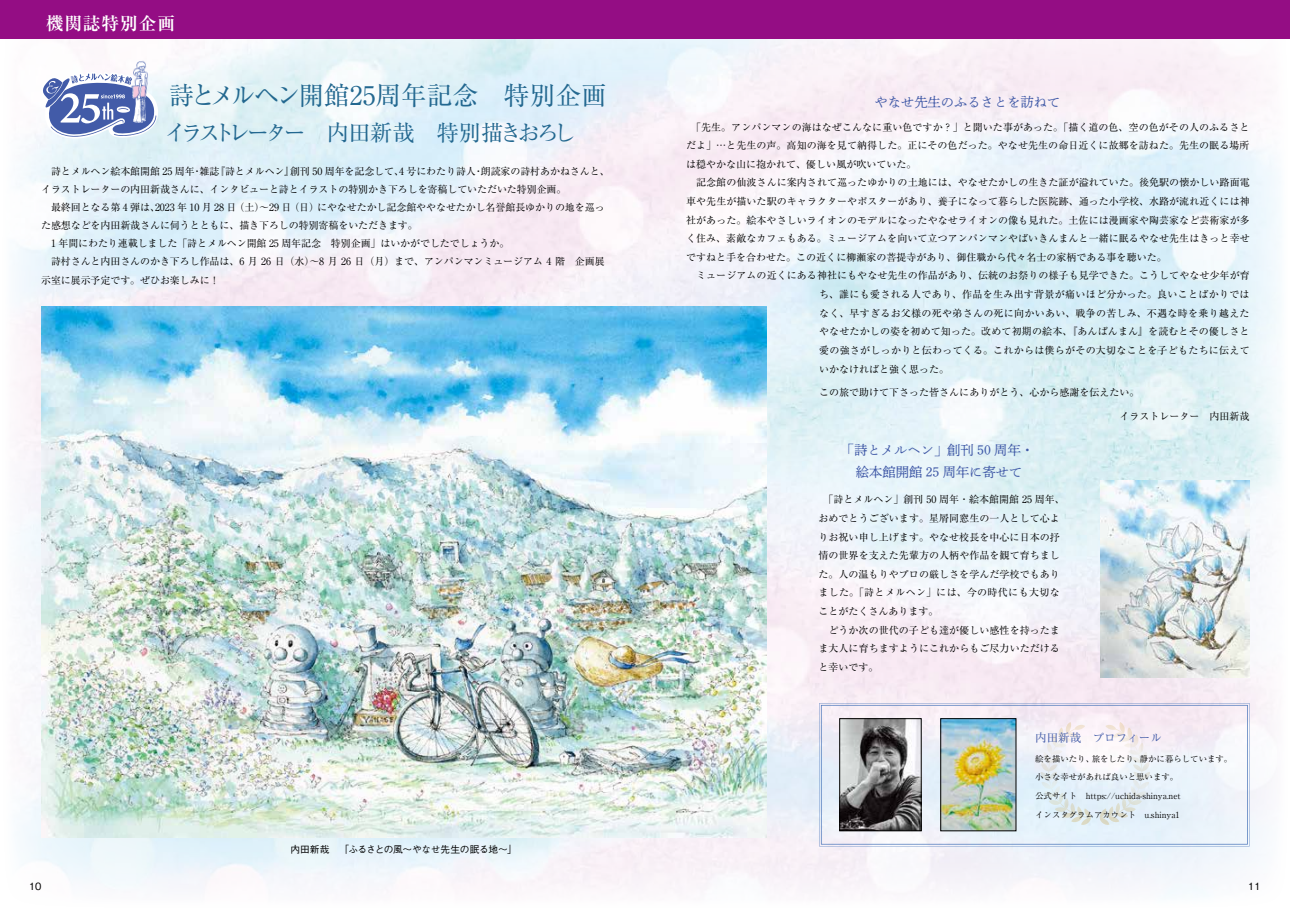
<style>
.page{position:relative;width:1290px;height:911px;background:#fff}
.page>*{position:absolute;margin:0;border:0;box-sizing:border-box;transform-origin:0 0}
.t1{font:25.75px "Ryumin Pr 6 N";color:#236890}
.t2{font:22.12px "Ryumin Pr 6 N";letter-spacing:-.16em;color:#236890}
.t3{font:700 17.75px "Ryumin Pr 6 N";letter-spacing:.05em;color:#fff}
.t4{font:13.25px/21.2px "P Shuei N Min Std L";color:#425ba8;text-align:center}
.t5{font:11.5px "Ryumin Pro";color:#425ba8}
.t6{font:10px/18.6px "Ryumin Pr 6 N";letter-spacing:.005em;color:#000}
.t7{font:500 10px "Gothic BBB Pro";color:#000}
.t8{font:500 9.75px "Gothic BBB Pr 6";letter-spacing:-.035em;color:#000}
.t9{font:8.38px "Ryumin Pro";color:#000}
</style>
<div class="page">
<img style="left:14px;top:39px;width:1267px;height:856px">
<svg style="left:819px;top:703px;width:430px;height:143px;background:#cad2e8"></svg>
<svg style="left:821px;top:705px;width:427px;height:139px"></svg>
<div style="left:0;top:0;width:1290px;height:39px;background:#940d84"></div>
<img style="left:125px;top:58px;width:32px;height:4px">
<svg style="left:41px;top:62px;width:118px;height:77px"></svg>
<img style="left:41px;top:306px;width:725px;height:531px">
<img style="left:841px;top:720px;width:78px;height:109px">
<div style="left:839px;top:718px;width:82px;height:113px;border:1px solid #000"></div>
<img style="left:942px;top:720px;width:72px;height:109px">
<div style="left:940px;top:718px;width:76px;height:113px;border:1px solid #000"></div>
<img style="left:1100px;top:481px;width:149px;height:196px">
<h3 class="t3" style="left:46px;top:9px;width:131px">機関誌特別企画</h3>
<h1 class="t1" style="left:169px;top:75px;width:439px">詩とメルヘン開館25周年記念　特別企画</h1>
<h2 class="t2" style="left:165px;top:116px;width:412px">イラストレーター　内田新哉　特別描きおろし</h2>
<p class="t6" style="left:41px;top:161px;width:570px;line-height:18.1px">　詩とメルヘン絵本館開館 25 周年・雑誌『詩とメルヘン』創刊 50 周年を記念して、4 号にわたり詩人・朗読家の詩村あかねさんと、イラストレーターの内田新哉さんに、インタビューと詩とイラストの特別かき下ろしを寄稿していただいた特別企画。</p>
<p class="t6" style="left:41px;top:197px;width:565px;line-height:18.1px;text-indent:10px">最終回となる第 4 弾は、2023 年 10 月 28 日（土）～29 日（日）にやなせたかし記念館ややなせたかし名誉館長ゆかりの地を巡った感想などを内田新哉さんに伺うとともに、描き下ろしの特別寄稿をいただきます。<br>　1 年間にわたり連載しました「詩とメルヘン開館 25 周年記念　特別企画」はいかがでしたでしょうか。<br>　詩村さんと内田さんのかき下ろし作品は、6 月 26 日（水）～8 月 26 日（月）まで、アンパンマンミュージアム 4 階　企画展示室に展示予定です。ぜひお楽しみに！</p>
<p class="t8" style="left:290px;top:841px;width:228px">内田新哉　「ふるさとの風～やなせ先生の眠る地～」</p>
<h3 class="t4" style="left:874px;top:91px;width:188px">やなせ先生のふるさとを訪ねて</h3>
<p class="t6" style="left:686px;top:117px;width:565px;text-indent:5px">「先生。アンパンマンの海はなぜこんなに重い色ですか？」と聞いた事があった。「描く道の色、空の色がその人のふるさとだよ」…と先生の声。高知の海を見て納得した。正にその色だった。やなせ先生の命日近くに故郷を訪ねた。先生の眠る場所は穏やかな山に抱かれて、優しい風が吹いていた。<br>　記念館の仙波さんに案内されて巡ったゆかりの土地には、やなせたかしの生きた証が溢れていた。後免駅の懐かしい路面電車や先生が描いた駅のキャラクターやポスターがあり、養子になって暮らした医院跡、通った小学校、水路が流れ近くには神社があった。絵本やさしいライオンのモデルになったやなせライオンの像も見れた。土佐には漫画家や陶芸家など芸術家が多く住み、素敵なカフェもある。ミュージアムを向いて立つアンパンマンやばいきんまんと一緒に眠るやなせ先生はきっと幸せですねと手を合わせた。この近くに柳瀬家の菩提寺があり、御住職から代々名士の家柄である事を聴いた。</p>
<p class="t6" style="left:819px;top:266px;width:432px;text-align:justify;text-indent:-123px">ミュージアムの近くにある神社にもやなせ先生の作品があり、伝統のお祭りの様子も見学できた。こうしてやなせ少年が育ち、誰にも愛される人であり、作品を生み出す背景が痛いほど分かった。良いことばかりではなく、早すぎるお父様の死や弟さんの死に向かいあい、戦争の苦しみ、不遇な時を乗り越えたやなせたかしの姿を初めて知った。改めて初期の絵本、『あんぱんまん』を読むとその優しさと愛の強さがしっかりと伝わってくる。これからは僕らがその大切なことを子どもたちに伝えていかなければと強く思った。</p>
<p class="t6" style="left:819px;top:383px;width:322px">この旅で助けて下さった皆さんにありがとう、心から感謝を伝えたい。</p>
<p class="t6" style="left:1119px;top:407px;width:132px">イラストレーター　内田新哉</p>
<h3 class="t4" style="left:841px;top:439px;width:195px">「詩とメルヘン」創刊 50 周年・絵本館開館 25 周年に寄せて</h3>
<p class="t6" style="left:818px;top:490px;width:248px">　「詩とメルヘン」創刊 50 周年・絵本館開館 25 周年、おめでとうございます。星屑同窓生の一人として心よりお祝い申し上げます。やなせ校長を中心に日本の抒情の世界を支えた先輩方の人柄や作品を観て育ちました。人の温もりやプロの厳しさを学んだ学校でもありました。「詩とメルヘン」には、今の時代にも大切なことがたくさんあります。<br>　どうか次の世代の子ども達が優しい感性を持ったまま大人に育ちますようにこれからもご尽力いただけると幸いです。</p>
<p class="t5" style="left:1035px;top:729px;width:128px">内田新哉　プロフィール</p>
<p class="t9" style="left:1035px;top:752px;width:199px">絵を描いたり、旅をしたり、静かに暮らしています。</p>
<p class="t9" style="left:1035px;top:770px;width:145px">小さな幸せがあれば良いと思います。</p>
<p class="t9" style="left:1035px;top:789px;width:147px">公式サイト　https://uchida-shinya.net</p>
<p class="t9" style="left:1035px;top:808px;width:146px">インスタグラムアカウント　u.shinya1</p>
<p class="t7" style="left:29px;top:878px;width:14px">10</p>
<p class="t7" style="left:1248px;top:878px;width:14px">11</p>
</div>
